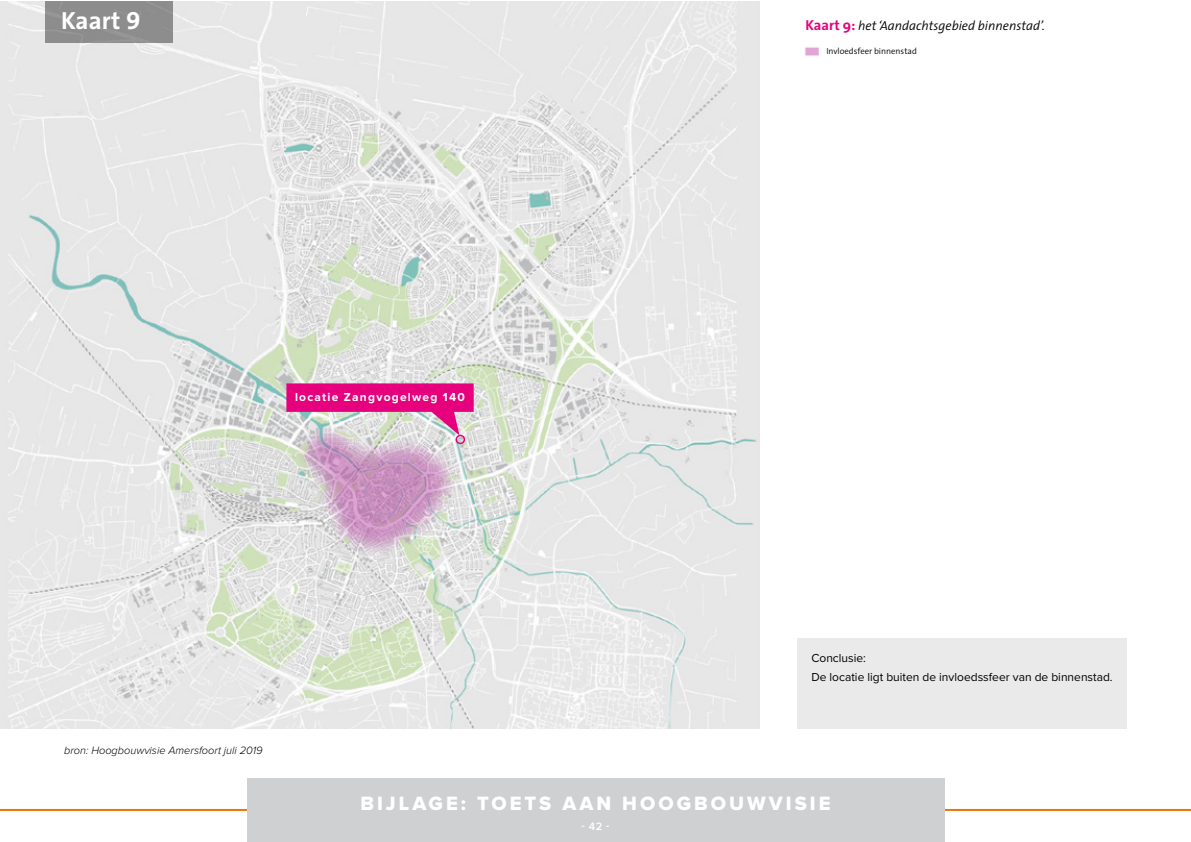
<style>
.page{position:relative;width:1191px;height:842px;background:#fff}
.page>*{position:absolute;margin:0;border:0;box-sizing:border-box;transform-origin:0 0}
.t1{font:700 24.9px "The Sans";color:#fff}
.t2{font:20px "Proxima Nova Extrabld";letter-spacing:.15em;color:#fff}
.t3{font:italic 300 13px "The Sans";color:#000}
.t4{font:12px/19px "Proxima Nova";color:#000}
.t5{font:700 12px "Proxima Nova";letter-spacing:.1em;color:#fff}
.t6{font:italic 300 11px "Proxima Nova";color:#000}
.t7{font:600 11px "Proxima Nova";color:#fff}
.t8{font:300 8.7px "The Sans";color:#000}
.s1{font-family:"The Sans Bold Caps";font-weight:400}
.s2{font-weight:700;font-style:normal;font-size:14.5px;color:#e6007d}
.s3{font-family:"The Sans Bold Caps";font-weight:400;font-style:normal;font-size:14.5px;color:#e6007d}
</style>
<div class="page">
<hr style="left:0;top:809px;width:1191px;height:2px;background:#ed7509">
<div style="left:247px;top:778px;width:697px;height:64px;background:#cfd0d1"></div>
<img style="left:0;top:1px;width:759px;height:728px">
<img style="left:805px;top:47px;width:14px;height:9px">
<div style="left:45px;top:1px;width:127px;height:41px;background:#8d8d8d"></div>
<div style="left:797px;top:638px;width:329px;height:91px;background:#eaeaeb"></div>
<div style="left:455px;top:435px;width:10px;height:9px;border:1px solid #e6007d;border-radius:50%"></div>
<svg style="left:286px;top:383px;width:188px;height:52px;background:#df5fa4"></svg>
<h1 class="t1" style="left:61px;top:0;width:81px">Kaart <span class="s1">9</span></h1>
<p class="t3" style="left:805px;top:15px;width:241px"><span class="s2">Kaart 9</span><span class="s3">:</span> het ‘Aandachtsgebied binnenstad’.</p>
<p class="t8" style="left:826px;top:44px;width:92px">Invloedsfeer binnenstad</p>
<p class="t5" style="left:295px;top:392px;width:171px">locatie Zangvogelweg 140</p>
<p class="t6" style="left:64px;top:742px;width:200px">bron: Hoogbouwvisie Amersfoort juli 2019</p>
<p class="t4" style="left:811px;top:647px;width:301px">Conclusie:<br>De locatie ligt buiten de invloedssfeer van de binnenstad.</p>
<h2 class="t2" style="left:360px;top:794px;width:471px">BIJLAGE: TOETS AAN HOOGBOUWVISIE</h2>
<p class="t7" style="left:581px;top:822px;width:29px">- 42 -</p>
</div>
